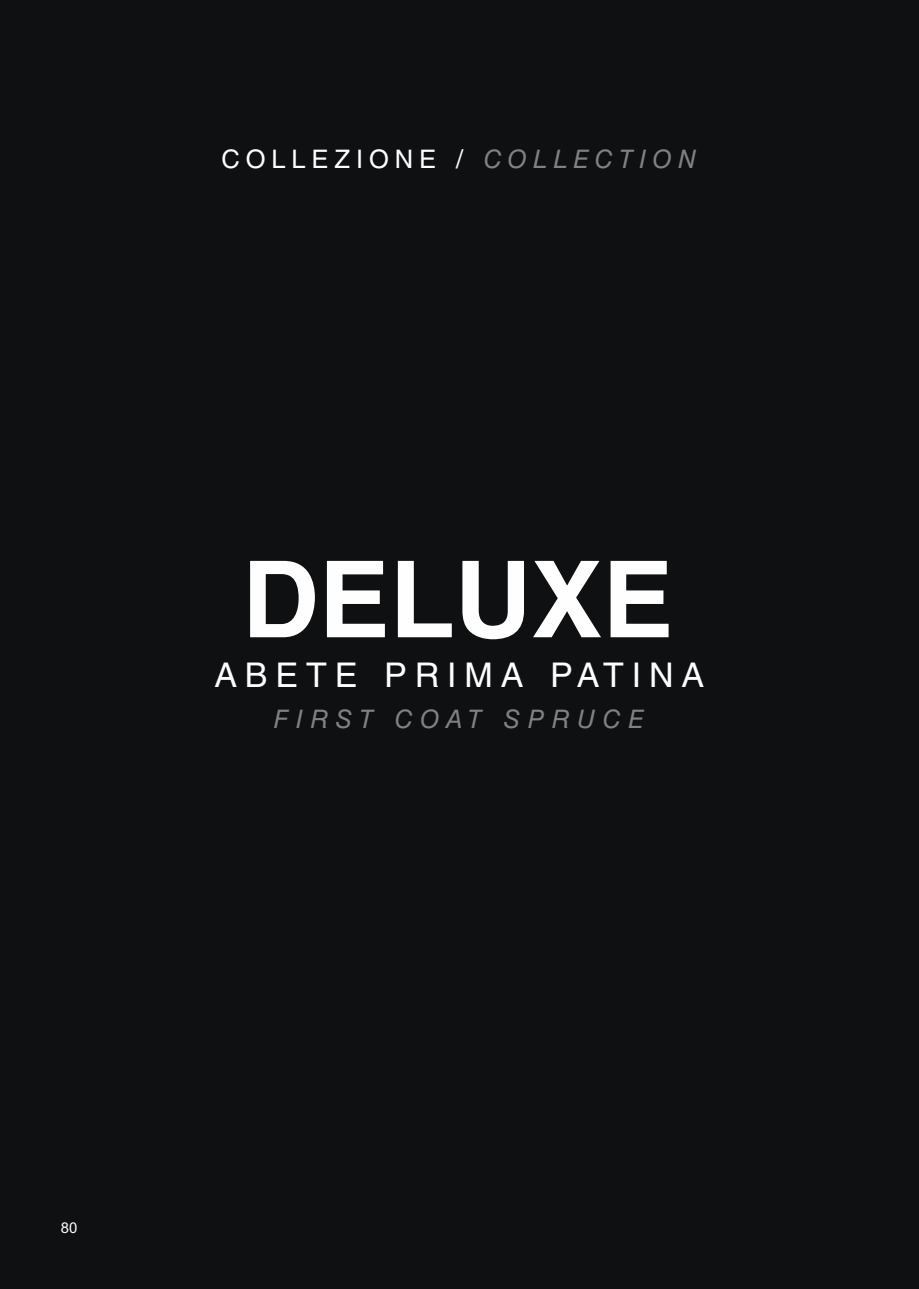
<style>
.page{position:relative;width:919px;height:1289px;background:#fff}
.page>*{position:absolute;margin:0;border:0;box-sizing:border-box;transform-origin:0 0}
.t1{font:700 106.35px "Helvetica LT Std";color:#fefefe}
.t2{font:34.05px "Helvetica LT Std";letter-spacing:.23em;color:#fefefe}
.t3{font:25.5px "Helvetica LT Std";letter-spacing:.23em;color:#fefefe}
.t4{font:italic 25.5px "Helvetica LT Std";letter-spacing:.275em;color:#818181}
.t5{font:14.85px "Arial";color:#fefefe}
.s1{font-style:italic;color:#818181}
</style>
<div class="page">
<div style="left:0;top:0;width:918px;height:1288px;background:#0e1012"></div>
<p class="t3" style="left:221px;top:150px;width:476px">COLLEZIONE / <span class="s1">COLLECTION</span></p>
<h1 class="t1" style="left:242px;top:561px;width:433px">DELUXE</h1>
<h2 class="t2" style="left:214px;top:663px;width:491px">ABETE PRIMA PATINA</h2>
<p class="t4" style="left:273px;top:709px;width:372px">FIRST COAT SPRUCE</p>
<p class="t5" style="left:61px;top:1222px;width:18px">80</p>
</div>
